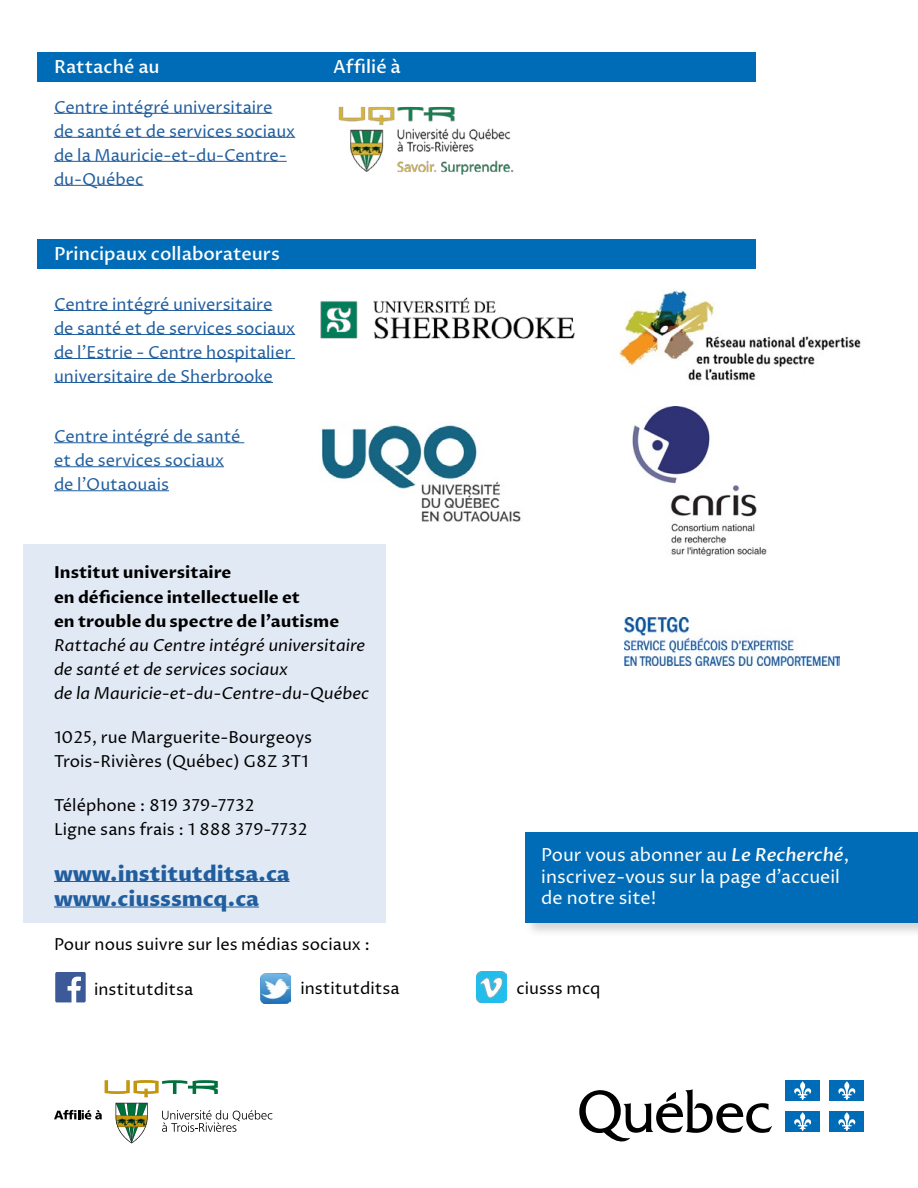
<style>
.page{position:relative;width:918px;height:1188px;background:#fff}
.page>*{position:absolute;margin:0;border:0;box-sizing:border-box;transform-origin:0 0}
.t1{font:800 21px/25.5px "Proza Libre";color:#215e9e}
.t2{font:18px/21.6px "Proza Libre";color:#fff}
.t3{font:500 18px "Proza Libre";color:#fff}
.t4{font:16.5px/24px "Proza Libre";color:#215e9e}
.t5{font:16.5px/24px "Proza Libre";color:#000}
.t6{font:italic 16.5px/24px "Proza Libre";color:#000}
.t7{font:700 16.5px/24px "Proza Libre";color:#000}
.s1{font-weight:500;font-style:italic}
</style>
<div class="page">
<div style="left:38px;top:52px;width:718px;height:30px;background:#006cb7"></div>
<div style="left:38px;top:239px;width:718px;height:29px;background:#006cb7"></div>
<div style="left:524px;top:830px;width:394px;height:108px;background:#000;opacity:.17"></div>
<div style="left:526px;top:832px;width:392px;height:90px;background:#006cb7"></div>
<div style="left:23px;top:544px;width:363px;height:378px;background:#e1e9f5"></div>
<svg style="left:579px;top:1089px;width:193px;height:53px"></svg>
<div style="left:786px;top:1080px;width:34px;height:21px;background:#006cb7"></div>
<svg style="left:794px;top:1081px;width:18px;height:19px"></svg>
<div style="left:830px;top:1080px;width:34px;height:21px;background:#006cb7"></div>
<svg style="left:838px;top:1081px;width:18px;height:19px"></svg>
<div style="left:786px;top:1111px;width:34px;height:21px;background:#006cb7"></div>
<svg style="left:794px;top:1112px;width:18px;height:19px"></svg>
<div style="left:830px;top:1111px;width:34px;height:21px;background:#006cb7"></div>
<svg style="left:838px;top:1112px;width:18px;height:19px"></svg>
<svg style="left:105px;top:1080px;width:113px;height:17px"></svg>
<svg style="left:162px;top:1110px;width:110px;height:22px"></svg>
<svg style="left:116px;top:1103px;width:32px;height:40px"></svg>
<svg style="left:54px;top:1110px;width:48px;height:10px"></svg>
<hr style="left:54px;top:881px;width:236px;height:1px;background:#215e9e">
<hr style="left:54px;top:907px;width:205px;height:1px;background:#215e9e">
<svg style="left:55px;top:972px;width:31px;height:30px"></svg>
<img style="left:320px;top:297px;width:255px;height:42px">
<img style="left:321px;top:424px;width:200px;height:98px">
<img style="left:619px;top:290px;width:242px;height:91px">
<img style="left:632px;top:407px;width:135px;height:149px">
<hr style="left:54px;top:113px;width:218px;height:1px;background:#215e9e">
<hr style="left:54px;top:137px;width:241px;height:1px;background:#215e9e">
<hr style="left:54px;top:161px;width:233px;height:1px;background:#215e9e">
<hr style="left:54px;top:185px;width:90px;height:1px;background:#215e9e">
<hr style="left:54px;top:310px;width:218px;height:1px;background:#215e9e">
<hr style="left:54px;top:334px;width:241px;height:1px;background:#215e9e">
<hr style="left:54px;top:358px;width:241px;height:1px;background:#215e9e">
<hr style="left:54px;top:382px;width:219px;height:1px;background:#215e9e">
<hr style="left:54px;top:443px;width:190px;height:1px;background:#215e9e">
<hr style="left:54px;top:467px;width:170px;height:1px;background:#215e9e">
<hr style="left:54px;top:491px;width:115px;height:1px;background:#215e9e">
<img style="left:338px;top:106px;width:176px;height:69px">
<img style="left:625px;top:618px;width:215px;height:48px">
<img style="left:260px;top:973px;width:31px;height:31px">
<img style="left:476px;top:972px;width:31px;height:30px">
<p class="t3" style="left:54px;top:56px;width:107px">Rattaché au</p>
<p class="t4" style="left:54px;top:95px;width:243px">Centre intégré universitaire de santé et de services sociaux de la Mauricie-et-du-Centre&shy;du-Québec</p>
<p class="t3" style="left:54px;top:242px;width:227px">Principaux collaborateurs</p>
<p class="t4" style="left:54px;top:292px;width:243px">Centre intégré universitaire de santé et de services sociaux de l’Estrie - Centre hospitalier universitaire de Sherbrooke</p>
<p class="t4" style="left:54px;top:424px;width:188px">Centre intégré de santé et de services sociaux de l’Outaouais</p>
<p class="t3" style="left:333px;top:56px;width:69px">Affilié à</p>
<p class="t7" style="left:54px;top:561px;width:287px">Institut universitaire<br>en déficience intellectuelle et<br>en trouble du spectre de l’autisme</p>
<p class="t6" style="left:54px;top:633px;width:317px">Rattaché au Centre intégré universitaire de santé et de services sociaux<br>de la Mauricie-et-du-Centre-du-Québec</p>
<p class="t5" style="left:54px;top:725px;width:260px">1025, rue Marguerite-Bourgeoys<br>Trois-Rivières (Québec) G8Z 3T1</p>
<p class="t5" style="left:54px;top:793px;width:255px">Téléphone : 819 379-7732<br>Ligne sans frais : 1 888 379-7732</p>
<p class="t1" style="left:54px;top:862px;width:237px">www.institutditsa.ca www.ciusssmcq.ca</p>
<p class="t5" style="left:54px;top:933px;width:318px">Pour nous suivre sur les médias sociaux :</p>
<p class="t5" style="left:94px;top:977px;width:101px">institutditsa</p>
<p class="t2" style="left:541px;top:844px;width:309px">Pour vous abonner au <span class="s1">Le Recherché</span>, inscrivez-vous sur la page d’accueil de notre site!</p>
<p class="t5" style="left:300px;top:977px;width:101px">institutditsa</p>
<p class="t5" style="left:516px;top:977px;width:86px">ciusss mcq</p>
</div>
